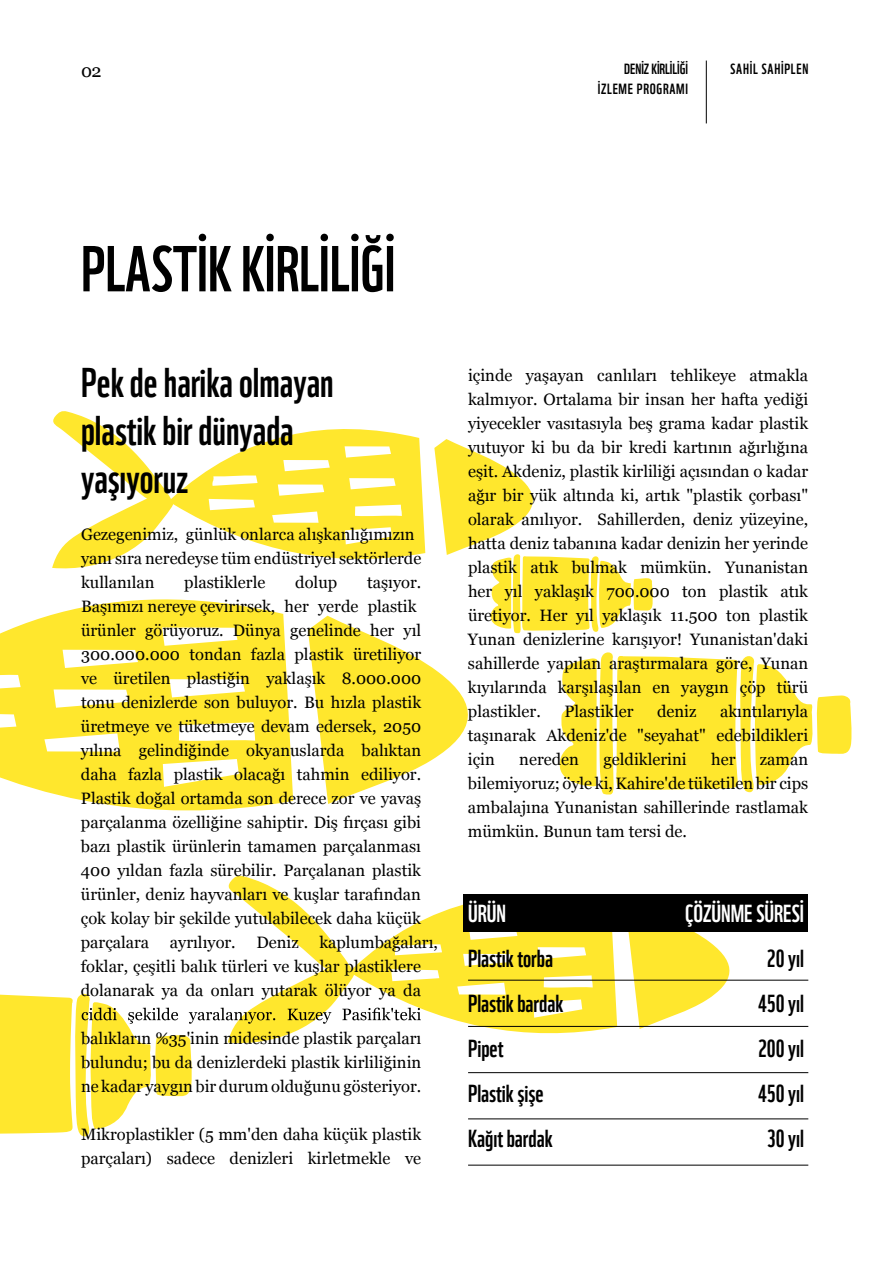
<style>
.page{position:relative;width:893px;height:1263px;background:#fff}
.page>*{position:absolute;margin:0;border:0;box-sizing:border-box;transform-origin:0 0}
.t1{font:63px "WWF";color:#000}
.t2{font:40.5px/48px "WWF";color:#000}
.t3{font:24px "WWF";color:#000}
.t4{font:24px "WWF";color:#fff}
.t5{font:18px "Georgia";color:#000}
.t6{font:16.5px/24px "Georgia";color:#000}
.t7{font:14.4px/19.5px "WWF";letter-spacing:.025em;color:#000;text-align:right;scale:1.04 1}
.t8{font:14.4px "WWF";letter-spacing:.05em;color:#000;scale:1.04 1}
</style>
<div class="page">
<svg style="left:228px;top:875px;width:389px;height:159px;fill:#ffe72d"></svg>
<svg style="left:627px;top:932px;width:110px;height:97px"></svg>
<svg style="left:533px;top:999px;width:49px;height:19px"></svg>
<svg style="left:538px;top:947px;width:48px;height:12px"></svg>
<svg style="left:469px;top:932px;width:48px;height:8px"></svg>
<svg style="left:463px;top:954px;width:49px;height:12px"></svg>
<svg style="left:457px;top:983px;width:49px;height:12px"></svg>
<svg style="left:391px;top:969px;width:48px;height:12px"></svg>
<svg style="left:394px;top:944px;width:48px;height:11px"></svg>
<svg style="left:544px;top:975px;width:49px;height:13px"></svg>
<svg style="left:0;top:599px;width:273px;height:212px;background:#ffe942"></svg>
<svg style="left:163px;top:759px;width:76px;height:28px"></svg>
<svg style="left:170px;top:679px;width:75px;height:18px"></svg>
<svg style="left:63px;top:650px;width:75px;height:18px"></svg>
<svg style="left:54px;top:689px;width:75px;height:19px"></svg>
<svg style="left:44px;top:733px;width:76px;height:19px"></svg>
<svg style="left:0;top:713px;width:16px;height:18px"></svg>
<svg style="left:0;top:674px;width:21px;height:18px"></svg>
<svg style="left:162px;top:627px;width:75px;height:19px"></svg>
<svg style="left:179px;top:722px;width:76px;height:20px"></svg>
<svg style="left:52px;top:411px;width:368px;height:158px"></svg>
<svg style="left:209px;top:499px;width:46px;height:11px"></svg>
<svg style="left:212px;top:475px;width:46px;height:11px"></svg>
<svg style="left:272px;top:439px;width:580px;height:365px"></svg>
<svg style="left:0;top:990px;width:421px;height:147px"></svg>
<div style="left:464px;top:894px;width:344px;height:38px;background:#000"></div>
<hr style="left:468px;top:980px;width:340px;height:1px;background:#000">
<hr style="left:468px;top:1026px;width:340px;height:1px;background:#000">
<hr style="left:468px;top:1072px;width:340px;height:1px;background:#000">
<hr style="left:468px;top:1119px;width:340px;height:1px;background:#000">
<hr style="left:468px;top:1165px;width:340px;height:1px;background:#000">
<hr style="left:706px;top:61px;width:1px;height:62px;background:#000">
<p class="t5" style="left:81px;top:58px;width:22px">02</p>
<p class="t7" style="left:598px;top:58px;width:88px">DENİZ KİRLİLİĞİ<br>İZLEME PROGRAMI</p>
<p class="t8" style="left:730px;top:58px;width:77px">SAHİL SAHİPLEN</p>
<h1 class="t1" style="left:81px;top:219px;width:316px">PLASTİK KİRLİLİĞİ</h1>
<h2 class="t2" style="left:81px;top:355px;width:254px">Pek de harika olmayan plastik bir dünyada yaşıyoruz</h2>
<p class="t6" style="left:81px;top:522px;width:342px">Gezegenimiz, günlük onlarca alışkanlığımızın yanı sıra neredeyse tüm endüstriyel sektörlerde kullanılan</p>
<p class="t6" style="left:184px;top:570px;width:83px">plastiklerle</p>
<p class="t6" style="left:295px;top:570px;width:43px">dolup</p>
<p class="t6" style="left:81px;top:570px;width:342px;text-indent:286px">taşıyor.<br>Başımızı nereye çevirirsek, her yerde plastik ürünler görüyoruz. Dünya genelinde her yıl 300.000.000 tondan fazla plastik üretiliyor ve üretilen plastiğin yaklaşık 8.000.000 tonu denizlerde son buluyor. Bu hızla plastik üretmeye ve tüketmeye devam edersek, 2050 yılına gelindiğinde okyanuslarda balıktan daha fazla plastik olacağı tahmin ediliyor.<br>Plastik doğal ortamda son derece zor ve yavaş parçalanma özelliğine sahiptir. Diş fırçası gibi bazı plastik ürünlerin tamamen parçalanması 400 yıldan fazla sürebilir. Parçalanan plastik ürünler, deniz hayvanları ve kuşlar tarafından çok kolay bir şekilde yutulabilecek daha küçük parçalara</p>
<p class="t6" style="left:81px;top:930px;width:359px;text-indent:238px">kaplumbağaları, foklar, çeşitli balık türleri ve kuşlar plastiklere dolanarak ya da onları yutarak ölüyor ya da</p>
<p class="t6" style="left:81px;top:1026px;width:342px;text-align:justify">balıkların %35'inin midesinde plastik parçaları bulundu; bu da denizlerdeki plastik kirliliğinin ne kadar yaygın bir durum olduğunu gösteriyor.</p>
<p class="t6" style="left:81px;top:1122px;width:342px">Mikroplastikler (5 mm'den daha küçük plastik parçaları) sadece denizleri kirletmekle ve</p>
<p class="t6" style="left:170px;top:930px;width:67px">ayrılıyor.</p>
<p class="t6" style="left:256px;top:930px;width:44px">Deniz</p>
<p class="t6" style="left:468px;top:363px;width:342px;text-align:justify">içinde yaşayan canlıları tehlikeye atmakla kalmıyor. Ortalama bir insan her hafta yediği yiyecekler vasıtasıyla beş grama kadar plastik yutuyor ki bu da bir kredi kartının ağırlığına eşit. Akdeniz, plastik kirliliği açısından o kadar ağır bir yük altında ki, artık "plastik çorbası" olarak anılıyor. Sahillerden, deniz yüzeyine, hatta deniz tabanına kadar denizin her yerinde plastik atık bulmak mümkün. Yunanistan her yıl yaklaşık 700.000 ton plastik atık üretiyor. Her yıl yaklaşık 11.500 ton plastik Yunan denizlerine karışıyor! Yunanistan'daki sahillerde yapılan araştırmalara göre, Yunan kıyılarında karşılaşılan en yaygın çöp türü plastikler.</p>
<p class="t6" style="left:468px;top:699px;width:342px;text-align:justify;text-indent:252px">akıntılarıyla taşınarak Akdeniz'de "seyahat" edebildikleri için</p>
<p class="t6" style="left:564px;top:699px;width:71px">Plastikler</p>
<p class="t6" style="left:657px;top:699px;width:41px">deniz</p>
<p class="t6" style="left:519px;top:747px;width:61px">nereden</p>
<p class="t6" style="left:603px;top:747px;width:85px">geldiklerini</p>
<p class="t6" style="left:711px;top:747px;width:26px">her</p>
<p class="t6" style="left:468px;top:747px;width:342px;text-align:justify;text-indent:292px">zaman bilemiyoruz; öyle ki, Kahire'de tüketilen bir cips ambalajına Yunanistan sahillerinde rastlamak mümkün. Bunun tam tersi de.</p>
<h3 class="t4" style="left:468px;top:894px;width:39px">ÜRÜN</h3>
<h3 class="t4" style="left:685px;top:894px;width:121px">ÇÖZÜNME SÜRESİ</h3>
<h3 class="t3" style="left:468px;top:939px;width:86px">Plastik torba</h3>
<h3 class="t3" style="left:767px;top:939px;width:39px">20 yıl</h3>
<h3 class="t3" style="left:468px;top:984px;width:97px">Plastik bardak</h3>
<h3 class="t3" style="left:758px;top:984px;width:48px">450 yıl</h3>
<h3 class="t3" style="left:468px;top:1029px;width:37px">Pipet</h3>
<h3 class="t3" style="left:758px;top:1029px;width:48px">200 yıl</h3>
<h3 class="t3" style="left:468px;top:1074px;width:77px">Plastik şişe</h3>
<h3 class="t3" style="left:758px;top:1074px;width:48px">450 yıl</h3>
<h3 class="t3" style="left:468px;top:1119px;width:86px">Kağıt bardak</h3>
<h3 class="t3" style="left:767px;top:1119px;width:39px">30 yıl</h3>
</div>
